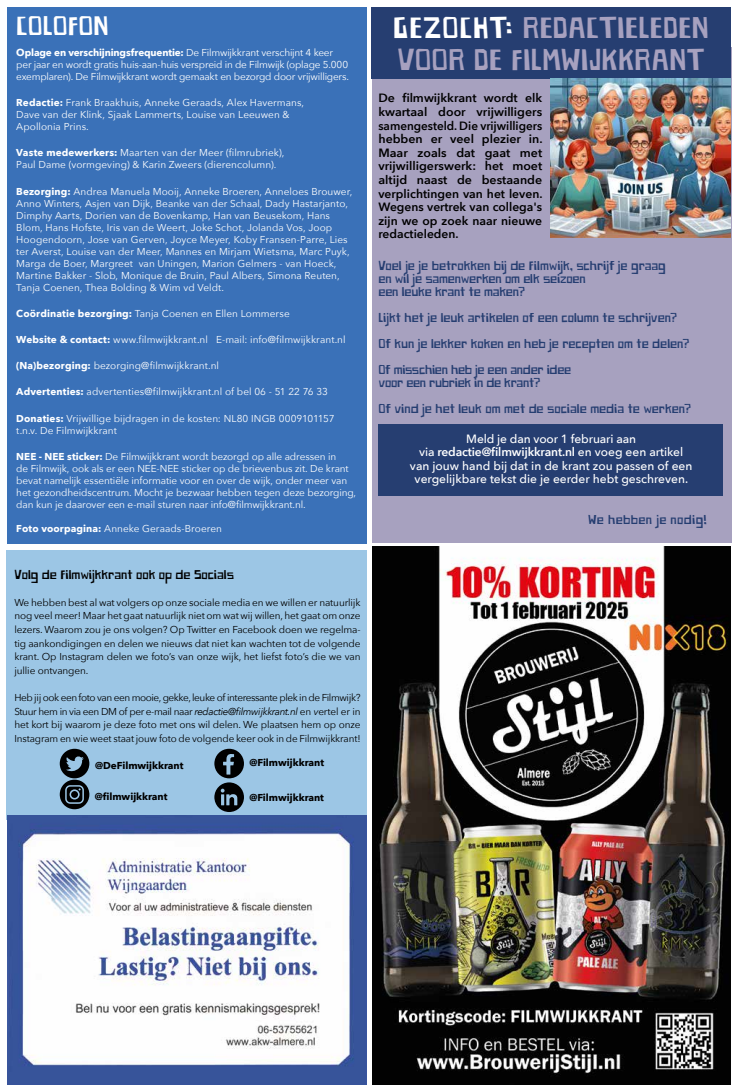
<style>
.page{position:relative;width:738px;height:1092px;background:#fff}
.page>*{position:absolute;margin:0;border:0;box-sizing:border-box;transform-origin:0 0}
.t1{font:28px/32px "Paper Johnny Einhalb";letter-spacing:-.005em;color:#a7a1bf}
.t2{font:25px "Paper Johnny Einhalb";letter-spacing:-.005em;color:#fff}
.t3{font:12px/26px "Paper Johnny Einhalb";letter-spacing:-.015em;color:#263e71}
.t4{font:600 12px/13.6px "Avenir Next";color:#000;text-align:justify}
.t5{font:500 12px/13.6px "Avenir Next";color:#fff;text-align:center}
.t6{font:12px "Paper Johnny Einhalb";letter-spacing:-.01em;color:#000}
.t7{font:12px "Paper Johnny Einhalb";letter-spacing:.015em;color:#263e71}
.t8{font:10px/12px "Avenir Next";color:#fff}
.t9{font:10px/13.6px "Avenir Next";letter-spacing:-.01em;color:#000;text-align:justify}
.t10{font:10px/12px "Avenir Next";letter-spacing:-.02em;color:#fff}
.t11{font:700 10px "Avenir Next";color:#000}
.s1{color:#fff}
.s2{font-weight:600}
.s3{font-weight:700}
.s4{font-style:italic}
</style>
<div class="page">
<div style="left:7px;top:7px;width:360px;height:536px;background:#3a71b8"></div>
<div style="left:371px;top:48px;width:359px;height:495px;background:#a7a1bf"></div>
<div style="left:371px;top:7px;width:359px;height:72px;background:#263e71"></div>
<div style="left:378px;top:423px;width:344px;height:72px;background:#263e71"></div>
<img style="left:550px;top:79px;width:180px;height:159px">
<img style="left:372px;top:547px;width:358px;height:537px">
<div style="left:7px;top:549px;width:360px;height:270px;background:#9cc6e5"></div>
<svg style="left:60px;top:748px;width:30px;height:61px"></svg>
<svg style="left:214px;top:748px;width:30px;height:64px"></svg>
<img style="left:7px;top:815px;width:359px;height:269px">
<h2 class="t2" style="left:16px;top:11px;width:94px">COLOFON</h2>
<h1 class="t1" style="left:393px;top:14px;width:317px"><span class="s1">GEZOCHT:</span> REDACTIELEDEN<br>VOOR DE FILMWIJKKRANT</h1>
<p class="t4" style="left:378px;top:91px;width:165px">De filmwijkkrant wordt elk kwartaal door vrijwilligers samengesteld. Die vrijwilligers hebben er veel plezier in.<br>Maar zoals dat gaat met vrijwilligerswerk: het moet altijd naast de bestaande verplichtingen van het leven.<br>Wegens vertrek van collega's zijn we op zoek naar nieuwe redactieleden.</p>
<p class="t3" style="left:378px;top:260px;width:288px;line-height:13px">Voel je je betrokken bij de Filmwijk, schrijf je graag en wil je samenwerken om elk seizoen<br>een leuke krant te maken?</p>
<p class="t3" style="left:378px;top:305px;width:312px">Lijkt het je leuk artikelen of een column te schrijven?<br>Of kun je lekker koken en heb je recepten om te delen?<br>Of misschien heb je een ander idee</p>
<p class="t3" style="left:378px;top:370px;width:314px">voor een rubriek in de krant?<br>Of vind je het leuk om met de sociale media te werken?</p>
<p class="t5" style="left:409px;top:431px;width:284px">Meld je dan voor 1 februari aan<br>via <span class="s2">redactie@filmwijkkrant.nl</span> en voeg een artikel van jouw hand bij dat in de krant zou passen of een vergelijkbare tekst die je eerder hebt geschreven.</p>
<p class="t7" style="left:588px;top:512px;width:120px">We hebben je nodig!</p>
<p class="t10" style="left:16px;top:46px;width:334px"><span class="s3">Oplage en verschijningsfrequentie:</span> De Filmwijkkrant verschijnt 4 keer per jaar en wordt gratis huis-aan-huis verspreid in de Filmwijk (oplage 5.000 exemplaren). De Filmwijkkrant wordt gemaakt en bezorgd door vrijwilligers.</p>
<p class="t8" style="left:16px;top:96px;width:289px"><span class="s3">Redactie:</span> Frank Braakhuis, Anneke Geraads, Alex Havermans,<br>Dave van der Klink, Sjaak Lammerts, Louise van Leeuwen &amp;<br>Apollonia Prins.</p>
<p class="t8" style="left:16px;top:146px;width:269px"><span class="s3">Vaste medewerkers:</span> Maarten van der Meer (filmrubriek),<br>Paul Dame (vormgeving) &amp; Karin Zweers (dierencolumn).</p>
<p class="t8" style="left:16px;top:185px;width:337px"><span class="s3">Bezorging:</span> Andrea Manuela Mooij, Anneke Broeren, Anneloes Brouwer, Anno Winters, Asjen van Dijk, Beanke van der Schaal, Dady Hastarjanto, Dimphy Aarts, Dorien van de Bovenkamp, Han van Beusekom, Hans Blom, Hans Hofste, Iris van de Weert, Joke Schot, Jolanda Vos, Joop Hoogendoorn, Jose van Gerven, Joyce Meyer, Koby Fransen-Parre, Lies ter Averst, Louise van der Meer, Mannes en Mirjam Wietsma, Marc Puyk, Marga de Boer, Margreet van Uningen, Marion Gelmers - van Hoeck, Martine Bakker - Slob, Monique de Bruin, Paul Albers, Simona Reuten, Tanja Coenen, Thea Bolding &amp; Wim vd Veldt.</p>
<p class="t8" style="left:16px;top:307px;width:275px"><span class="s3">Coördinatie bezorging:</span> Tanja Coenen en Ellen Lommerse</p>
<p class="t8" style="left:16px;top:333px;width:330px"><span class="s3">Website &amp; contact:</span> www.filmwijkkrant.nl E-mail: info@filmwijkkrant.nl</p>
<p class="t8" style="left:16px;top:359px;width:204px"><span class="s3">(Na)bezorging:</span> bezorging@filmwijkkrant.nl</p>
<p class="t8" style="left:16px;top:385px;width:313px"><span class="s3">Advertenties:</span> advertenties@filmwijkkrant.nl of bel 06 - 51 22 76 33</p>
<p class="t8" style="left:16px;top:411px;width:319px"><span class="s3">Donaties:</span> Vrijwillige bijdragen in de kosten: NL80 INGB 0009101157 t.n.v. De Filmwijkkrant</p>
<p class="t8" style="left:16px;top:450px;width:341px"><span class="s3">NEE - NEE sticker:</span> De Filmwijkkrant wordt bezorgd op alle adressen in<br>de Filmwijk, ook als er een NEE-NEE sticker op de brievenbus zit. De krant bevat namelijk essentiële informatie voor en over de wijk, onder meer van het gezondheidscentrum. Mocht je bezwaar hebben tegen deze bezorging, dan kun je daarover een e-mail sturen naar info@filmwijkkrant.nl.</p>
<p class="t8" style="left:16px;top:522px;width:207px"><span class="s3">Foto voorpagina:</span> Anneke Geraads-Broeren</p>
<p class="t6" style="left:14px;top:567px;width:221px">Volg de Filmwijkkrant ook op de Socials</p>
<p class="t9" style="left:14px;top:595px;width:347px">We hebben best al wat volgers op onze sociale media en we willen er natuurlijk nog veel meer! Maar het gaat natuurlijk niet om wat wij willen, het gaat om onze lezers. Waarom zou je ons volgen? Op Twitter en Facebook doen we regelma&shy;tig aankondigingen en delen we nieuws dat niet kan wachten tot de volgende krant. Op Instagram delen we foto’s van onze wijk, het liefst foto’s die we van jullie ontvangen.</p>
<p class="t9" style="left:14px;top:690px;width:347px">Heb jij ook een foto van een mooie, gekke, leuke of interessante plek in de Filmwijk?<br>Stuur hem in via een DM of per e-mail naar <span class="s4">redactie@filmwijkkrant.nl</span> en <span class="s4">v</span>ertel er in het kort bij waarom je deze foto met ons wil delen. We plaatsen hem op onze Instagram en wie weet staat jouw foto de volgende keer ook in de Filmwijkkrant!</p>
<p class="t11" style="left:95px;top:756px;width:90px">@DeFilmwijkkrant</p>
<p class="t11" style="left:249px;top:754px;width:76px">@Filmwijkkrant</p>
<p class="t11" style="left:249px;top:788px;width:76px">@Filmwijkkrant</p>
<p class="t11" style="left:95px;top:787px;width:74px">@filmwijkkrant</p>
</div>
